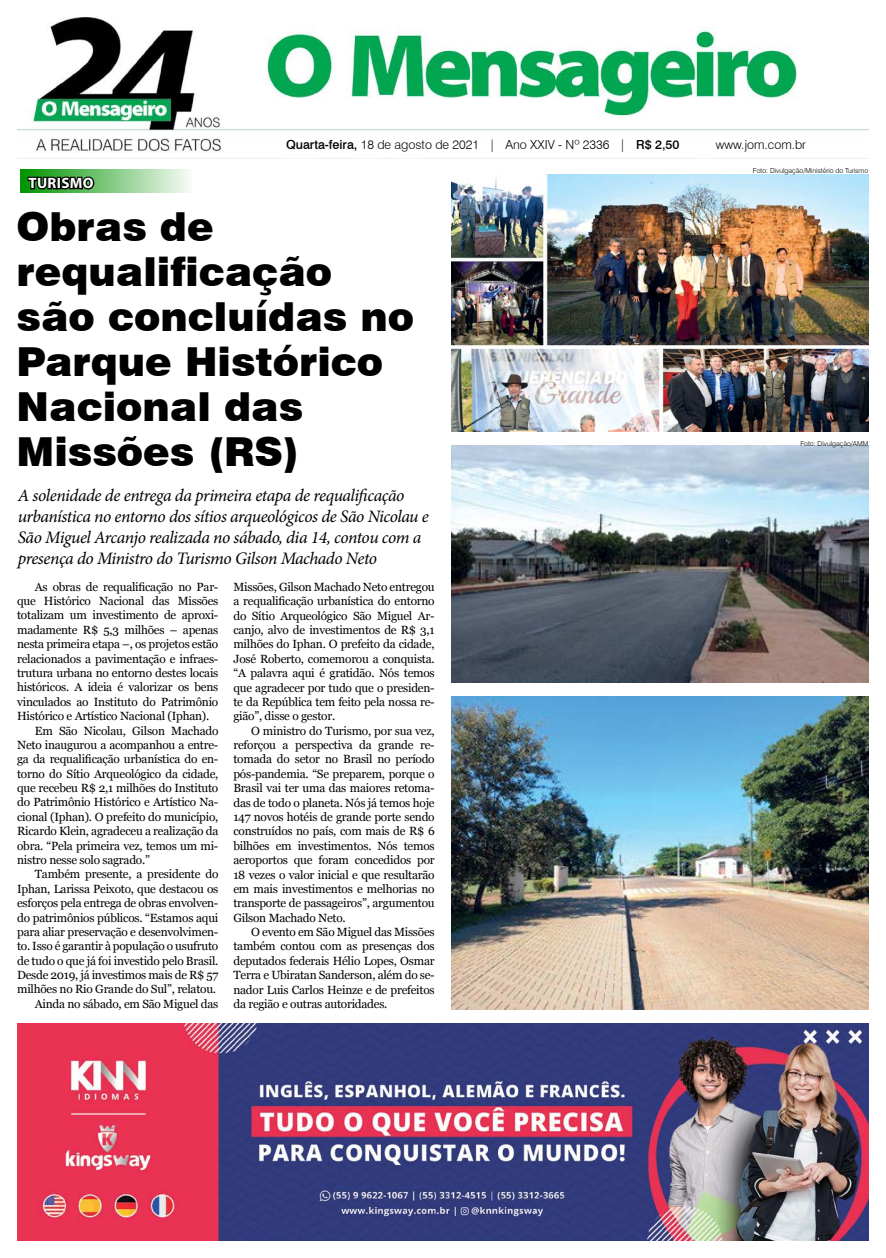
<style>
.page{position:relative;width:886px;height:1258px;background:#fff}
.page>*{position:absolute;margin:0;border:0;box-sizing:border-box;transform-origin:0 0}
.t1{font:900 40px/45px "Swiss 721 BT";color:#000}
.t2{font:italic 17.5px/21px "Minion Pro";letter-spacing:-.025em;color:#000}
.t3{font:700 15px "Myriad Pro";letter-spacing:.02em;color:#fff}
.t4{font:300 12.5px "Swiss 721 BT";color:#000}
.t5{font:11.88px/14.4px "Georgia";letter-spacing:-.02em;color:#000;text-align:justify}
.t6{font:300 6.88px "Swiss 721 BT";color:#000}
.s1{font-weight:500}
</style>
<div class="page">
<img style="left:18px;top:18px;width:850px;height:135px">
<img style="left:18px;top:1023px;width:850px;height:217px">
<img style="left:452px;top:446px;width:416px;height:237px">
<img style="left:452px;top:174px;width:416px;height:258px">
<svg style="left:20px;top:170px;width:169px;height:23px;background:#a6d9a5"></svg>
<svg style="left:26px;top:152px;width:70px;height:41px"></svg>
<img style="left:452px;top:697px;width:416px;height:312px">
<p class="t4" style="left:286px;top:137px;width:395px"><span class="s1">Quarta-feira,</span> 18 de agosto de 2021 | Ano XXIV - Nº 2336 | <span class="s1">R$ 2,50</span></p>
<p class="t4" style="left:716px;top:137px;width:92px">www.jom.com.br</p>
<p class="t3" style="left:29px;top:173px;width:66px">TURISMO</p>
<h1 class="t1" style="left:17px;top:203px;width:399px">Obras de requalificação são concluídas no<br>Parque Histórico<br>Nacional das<br>Missões (RS)</h1>
<p class="t2" style="left:18px;top:485px;width:413px">A solenidade de entrega da primeira etapa de requalificação urbanística no entorno dos sítios arqueológicos de São Nicolau e São Miguel Arcanjo realizada no sábado, dia 14, contou com a presença do Ministro do Turismo Gilson Machado Neto</p>
<p class="t5" style="left:35px;top:580px;width:185px">As obras de requalificação no Par-</p>
<p class="t5" style="left:17px;top:594px;width:203px">que Histórico Nacional das Missões</p>
<p class="t5" style="left:17px;top:608px;width:203px">totalizam um investimento de aproxi-</p>
<p class="t5" style="left:17px;top:623px;width:203px">madamente R$ 5,3 milhões – apenas</p>
<p class="t5" style="left:17px;top:637px;width:203px">nesta primeira etapa –, os projetos estão</p>
<p class="t5" style="left:17px;top:652px;width:203px">relacionados a pavimentação e infraes-</p>
<p class="t5" style="left:17px;top:666px;width:203px">trutura urbana no entorno destes locais</p>
<p class="t5" style="left:17px;top:680px;width:203px">históricos. A ideia é valorizar os bens</p>
<p class="t5" style="left:17px;top:695px;width:203px">vinculados ao Instituto do Patrimônio</p>
<p class="t5" style="left:17px;top:709px;width:194px">Histórico e Artístico Nacional (Iphan).</p>
<p class="t5" style="left:35px;top:723px;width:185px">Em São Nicolau, Gilson Machado</p>
<p class="t5" style="left:17px;top:738px;width:203px">Neto inaugurou a acompanhou a entre-</p>
<p class="t5" style="left:17px;top:752px;width:203px">ga da requalificação urbanística do en-</p>
<p class="t5" style="left:17px;top:767px;width:203px">torno do Sítio Arqueológico da cidade,</p>
<p class="t5" style="left:17px;top:781px;width:203px">que recebeu R$ 2,1 milhões do Instituto</p>
<p class="t5" style="left:17px;top:795px;width:203px">do Patrimônio Histórico e Artístico Na-</p>
<p class="t5" style="left:17px;top:810px;width:203px">cional (Iphan). O prefeito do município,</p>
<p class="t5" style="left:17px;top:824px;width:203px">Ricardo Klein, agradeceu a realização da</p>
<p class="t5" style="left:17px;top:838px;width:203px">obra. “Pela primeira vez, temos um mi-</p>
<p class="t5" style="left:17px;top:853px;width:134px">nistro nesse solo sagrado.”</p>
<p class="t5" style="left:35px;top:867px;width:185px">Também presente, a presidente do</p>
<p class="t5" style="left:17px;top:882px;width:203px">Iphan, Larissa Peixoto, que destacou os</p>
<p class="t5" style="left:17px;top:896px;width:203px">esforços pela entrega de obras envolven-</p>
<p class="t5" style="left:17px;top:910px;width:203px">do patrimônios públicos. “Estamos aqui</p>
<p class="t5" style="left:17px;top:925px;width:203px">para aliar preservação e desenvolvimen-</p>
<p class="t5" style="left:17px;top:939px;width:203px">to. Isso é garantir à população o usufruto</p>
<p class="t5" style="left:17px;top:954px;width:203px">de tudo o que já foi investido pelo Brasil.</p>
<p class="t5" style="left:17px;top:968px;width:203px">Desde 2019, já investimos mais de R$ 57</p>
<p class="t5" style="left:17px;top:982px;width:201px">milhões no Rio Grande do Sul”, relatou.</p>
<p class="t5" style="left:35px;top:997px;width:185px">Ainda no sábado, em São Miguel das</p>
<p class="t5" style="left:233px;top:580px;width:203px">Missões, Gilson Machado Neto entregou a requalificação urbanística do entorno do Sítio Arqueológico São Miguel Ar&shy;canjo, alvo de investimentos de R$ 3,1 milhões do Iphan. O prefeito da cidade, José Roberto, comemorou a conquista. “A palavra aqui é gratidão. Nós temos que agradecer por tudo que o presiden&shy;te da República tem feito pela nossa re&shy;gião”, disse o gestor.</p>
<p class="t5" style="left:233px;top:724px;width:203px;text-indent:18px">O ministro do Turismo, por sua vez, reforçou a perspectiva da grande re&shy;tomada do setor no Brasil no período pós-pandemia. “Se preparem, porque o Brasil vai ter uma das maiores retoma&shy;das de todo o planeta. Nós já temos hoje 147 novos hotéis de grande porte sendo construídos no país, com mais de R$ 6 bilhões em investimentos. Nós temos aeroportos que foram concedidos por 18 vezes o valor inicial e que resultarão em mais investimentos e melhorias no transporte de passageiros”, argumentou Gilson Machado Neto.</p>
<p class="t5" style="left:233px;top:925px;width:203px;text-indent:18px">O evento em São Miguel das Missões também contou com as presenças dos deputados federais Hélio Lopes, Osmar Terra e Ubiratan Sanderson, além do se&shy;nador Luis Carlos Heinze e de prefeitos da região e outras autoridades.</p>
<p class="t6" style="left:753px;top:167px;width:117px">Foto: Divulgação/Ministério do Turismo</p>
<p class="t6" style="left:800px;top:439px;width:69px">Foto: Divulgação/AMM</p>
</div>
